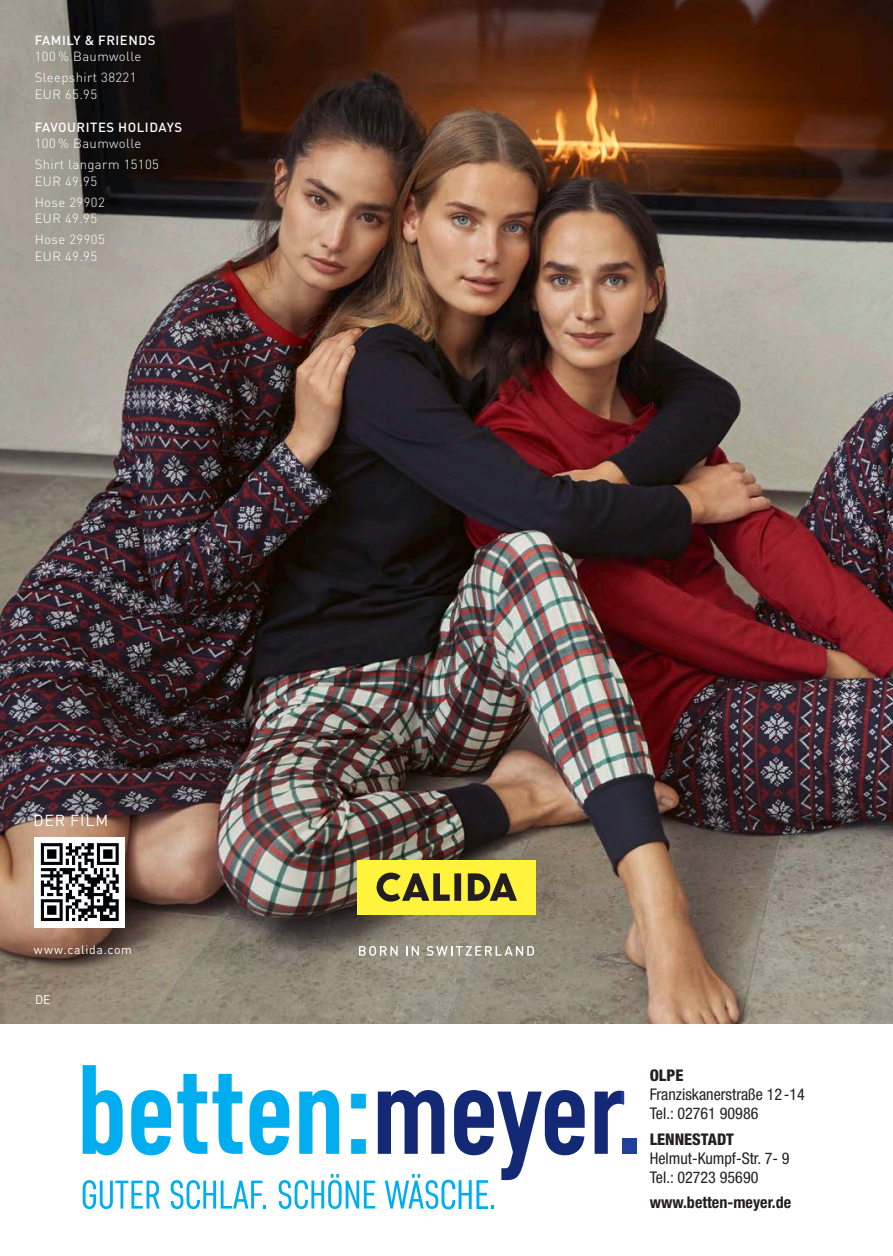
<style>
.page{position:relative;width:893px;height:1256px;background:#fff}
.page>*{position:absolute;margin:0;border:0;box-sizing:border-box;transform-origin:0 0}
.t1{font:condensed 16.1px/19.2px "Helvetica Neue";color:#231f20}
.t2{font:700 condensed 16.1px "Helvetica Neue";color:#231f20}
.t3{font:800 condensed 16.1px "Helvetica Neue";color:#231f20}
.t4{font:15.75px "DINOT";letter-spacing:.055em;color:#fff}
.t5{font:300 13.12px/21px "DINOT";letter-spacing:.03em;color:#fff}
.t6{font:500 13.12px "DINOT";letter-spacing:.04em;color:#fff}
.t7{font:12.25px "DINOT";letter-spacing:.05em;color:#fff}
</style>
<div class="page">
<img style="left:0;top:0;width:893px;height:1023px">
<svg style="left:359px;top:945px;width:39px;height:10px"></svg>
<svg style="left:406px;top:945px;width:13px;height:10px"></svg>
<svg style="left:427px;top:945px;width:107px;height:10px"></svg>
<div style="left:357px;top:860px;width:179px;height:54px;background:#fff33c"></div>
<div style="left:454px;top:873px;width:7px;height:27px;background:#231f20"></div>
<svg style="left:376px;top:872px;width:74px;height:29px"></svg>
<svg style="left:468px;top:873px;width:49px;height:27px"></svg>
<div style="left:35px;top:836px;width:90px;height:91px;background:#fff"></div>
<svg style="left:41px;top:843px;width:78px;height:77px"></svg>
<div style="left:0;top:0;width:238px;height:322px;background:#231f20;opacity:.75"></div>
<svg style="left:595px;top:1090px;width:29px;height:63px"></svg>
<svg style="left:83px;top:1065px;width:502px;height:144px"></svg>
<img style="left:621px;top:1090px;width:3px;height:14px">
<img style="left:622px;top:1138px;width:14px;height:15px">
<p class="t6" style="left:35px;top:32px;width:122px">FAMILY &amp; FRIENDS</p>
<p class="t5" style="left:35px;top:46px;width:108px">100 % Baumwolle<br>Sleepshirt 38221</p>
<p class="t5" style="left:35px;top:83px;width:64px">EUR 65.95</p>
<p class="t6" style="left:35px;top:118px;width:149px">FAVOURITES HOLIDAYS</p>
<p class="t5" style="left:35px;top:133px;width:126px">100 % Baumwolle<br>Shirt langarm 15105</p>
<p class="t5" style="left:35px;top:170px;width:72px">EUR 49.95<br>Hose 29902</p>
<p class="t5" style="left:35px;top:208px;width:72px">EUR 49.95<br>Hose 29905</p>
<p class="t5" style="left:35px;top:245px;width:64px">EUR 49.95</p>
<p class="t4" style="left:33px;top:810px;width:77px">DER FILM</p>
<p class="t7" style="left:34px;top:942px;width:100px">www.calida.com</p>
<p class="t7" style="left:35px;top:991px;width:17px">DE</p>
<p class="t3" style="left:650px;top:1064px;width:35px">OLPE</p>
<p class="t1" style="left:650px;top:1084px;width:157px">Franziskanerstraße 12-14<br>Tel.: 02761 90986</p>
<p class="t3" style="left:650px;top:1128px;width:86px">LENNESTADT</p>
<p class="t1" style="left:650px;top:1148px;width:141px">Helmut-Kumpf-Str. 7- 9<br>Tel.: 02723 95690</p>
<p class="t2" style="left:650px;top:1192px;width:143px">www.betten-meyer.de</p>
</div>
